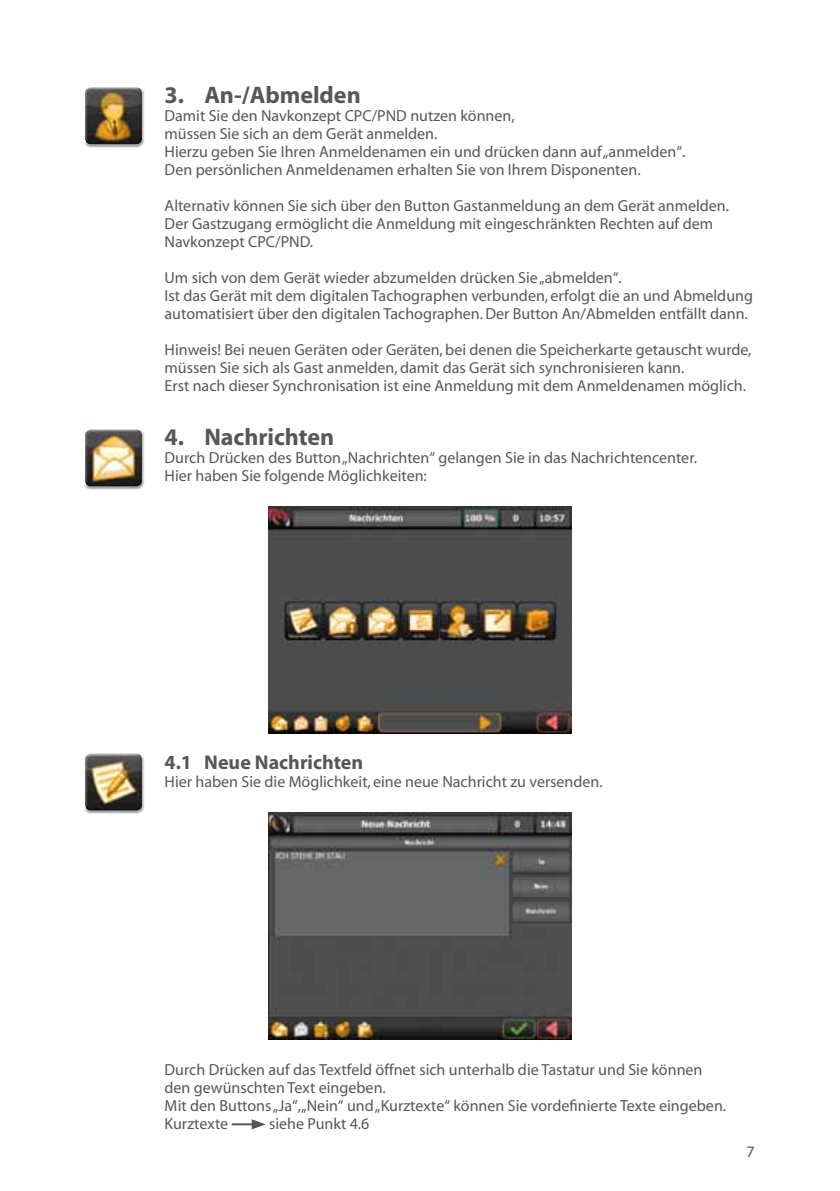
<style>
.page{position:relative;width:840px;height:1191px;background:#fff}
.page>*{position:absolute;margin:0;border:0;box-sizing:border-box;transform-origin:0 0}
.t1{font:700 24px "Myriad";color:#575756}
.t2{font:700 20px "Myriad";color:#575756}
.t3{font:16px/18px "Myriad";color:#575756}
</style>
<div class="page">
<div style="left:83px;top:85px;width:61px;height:57px;background:#fff;opacity:.75"></div>
<div style="left:83px;top:89px;width:62px;height:58px;background:#000;opacity:.35"></div>
<div style="left:83px;top:427px;width:61px;height:57px;background:#fff;opacity:.75"></div>
<div style="left:83px;top:431px;width:62px;height:58px;background:#000;opacity:.35"></div>
<img style="left:269px;top:506px;width:302px;height:227px">
<div style="left:83px;top:751px;width:61px;height:57px;background:#fff;opacity:.75"></div>
<div style="left:83px;top:755px;width:62px;height:58px;background:#000;opacity:.35"></div>
<img style="left:269px;top:812px;width:302px;height:227px">
<hr style="left:231px;top:1123px;width:24px;height:2px;background:#575756">
<svg style="left:251px;top:1119px;width:14px;height:10px"></svg>
<h1 class="t1" style="left:164px;top:83px;width:197px">3. An-/Abmelden</h1>
<p class="t3" style="left:164px;top:107px;width:522px">Damit Sie den Navkonzept CPC/PND nutzen können,<br>müssen Sie sich an dem Gerät anmelden.<br>Hierzu geben Sie Ihren Anmeldenamen ein und drücken dann auf „anmelden“.<br>Den persönlichen Anmeldenamen erhalten Sie von Ihrem Disponenten.</p>
<p class="t3" style="left:164px;top:197px;width:565px">Alternativ können Sie sich über den Button Gastanmeldung an dem Gerät anmelden.<br>Der Gastzugang ermöglicht die Anmeldung mit eingeschränkten Rechten auf dem<br>Navkonzept CPC/PND.</p>
<p class="t3" style="left:164px;top:269px;width:589px">Um sich von dem Gerät wieder abzumelden drücken Sie „abmelden“.<br>Ist das Gerät mit dem digitalen Tachographen verbunden, erfolgt die an und Abmeldung automatisiert über den digitalen Tachographen. Der Button An/Abmelden entfällt dann.</p>
<p class="t3" style="left:164px;top:341px;width:588px">Hinweis! Bei neuen Geräten oder Geräten, bei denen die Speicherkarte getauscht wurde, müssen Sie sich als Gast anmelden, damit das Gerät sich synchronisieren kann.<br>Erst nach dieser Synchronisation ist eine Anmeldung mit dem Anmeldenamen möglich.</p>
<h1 class="t1" style="left:164px;top:425px;width:171px">4. Nachrichten</h1>
<p class="t3" style="left:164px;top:449px;width:533px">Durch Drücken des Button „Nachrichten“ gelangen Sie in das Nachrichtencenter.<br>Hier haben Sie folgende Möglichkeiten:</p>
<p class="t2" style="left:164px;top:752px;width:200px">4.1 Neue Nachrichten</p>
<p class="t3" style="left:164px;top:773px;width:439px">Hier haben Sie die Möglichkeit, eine neue Nachricht zu versenden.</p>
<p class="t3" style="left:164px;top:1061px;width:562px">Durch Drücken auf das Textfeld öffnet sich unterhalb die Tastatur und Sie können den gewünschten Text eingeben.<br>Mit den Buttons „Ja“, „Nein“ und „Kurztexte“ können Sie vordefinierte Texte eingeben.<br>Kurztexte</p>
<p class="t3" style="left:269px;top:1115px;width:102px">siehe Punkt 4.6</p>
<p class="t3" style="left:746px;top:1143px;width:10px">7</p>
</div>
